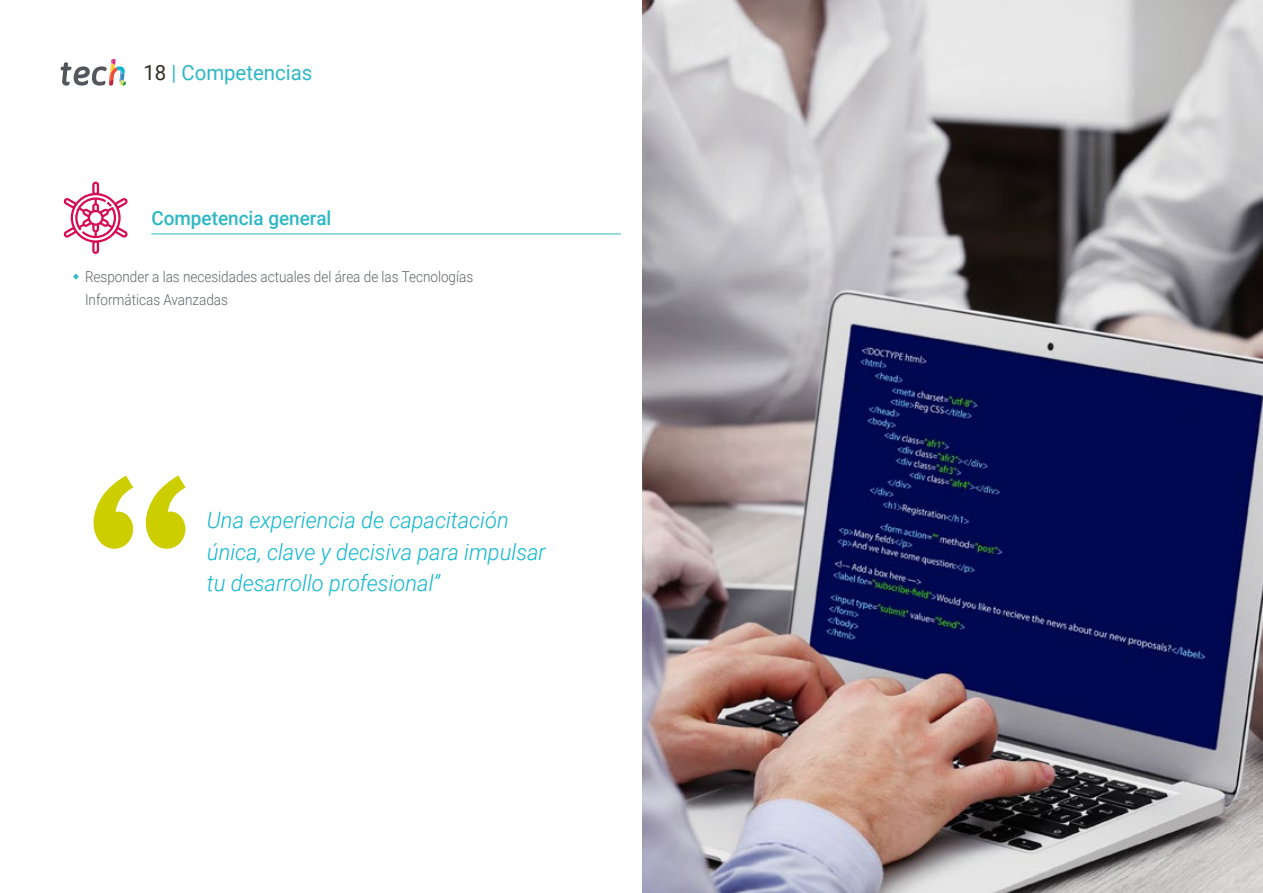
<style>
.page{position:relative;width:1263px;height:893px;background:#fff}
.page>*{position:absolute;margin:0;border:0;box-sizing:border-box;transform-origin:0 0}
.t1{font:italic 300 22.5px/31.5px "Roboto";color:#0fb6cf}
.t2{font:21px "Roboto";color:#2db8c5}
.t3{font:500 19.5px "Roboto";color:#2db8c5}
.t4{font:300 15px/22.5px "Roboto";color:#61646a;scale:.9 1}
.s1{color:#312e20}
</style>
<div class="page">
<svg style="left:61px;top:59px;width:65px;height:27px"></svg>
<hr style="left:151px;top:234px;width:470px;height:1px;background:#2db8c5">
<svg style="left:63px;top:182px;width:65px;height:72px"></svg>
<svg style="left:94px;top:475px;width:92px;height:74px"></svg>
<img style="left:642px;top:0;width:621px;height:893px">
<p class="t2" style="left:144px;top:57px;width:170px"><span class="s1">18</span> | Competencias</p>
<p class="t3" style="left:151px;top:205px;width:181px">Competencia general</p>
<p class="t4" style="left:85px;top:265px;width:433px">Responder a las necesidades actuales del área de las Tecnologías<br>Informáticas Avanzadas</p>
<p class="t1" style="left:207px;top:504px;width:340px">Una experiencia de capacitación única, clave y decisiva para impulsar tu desarrollo profesional”</p>
</div>
